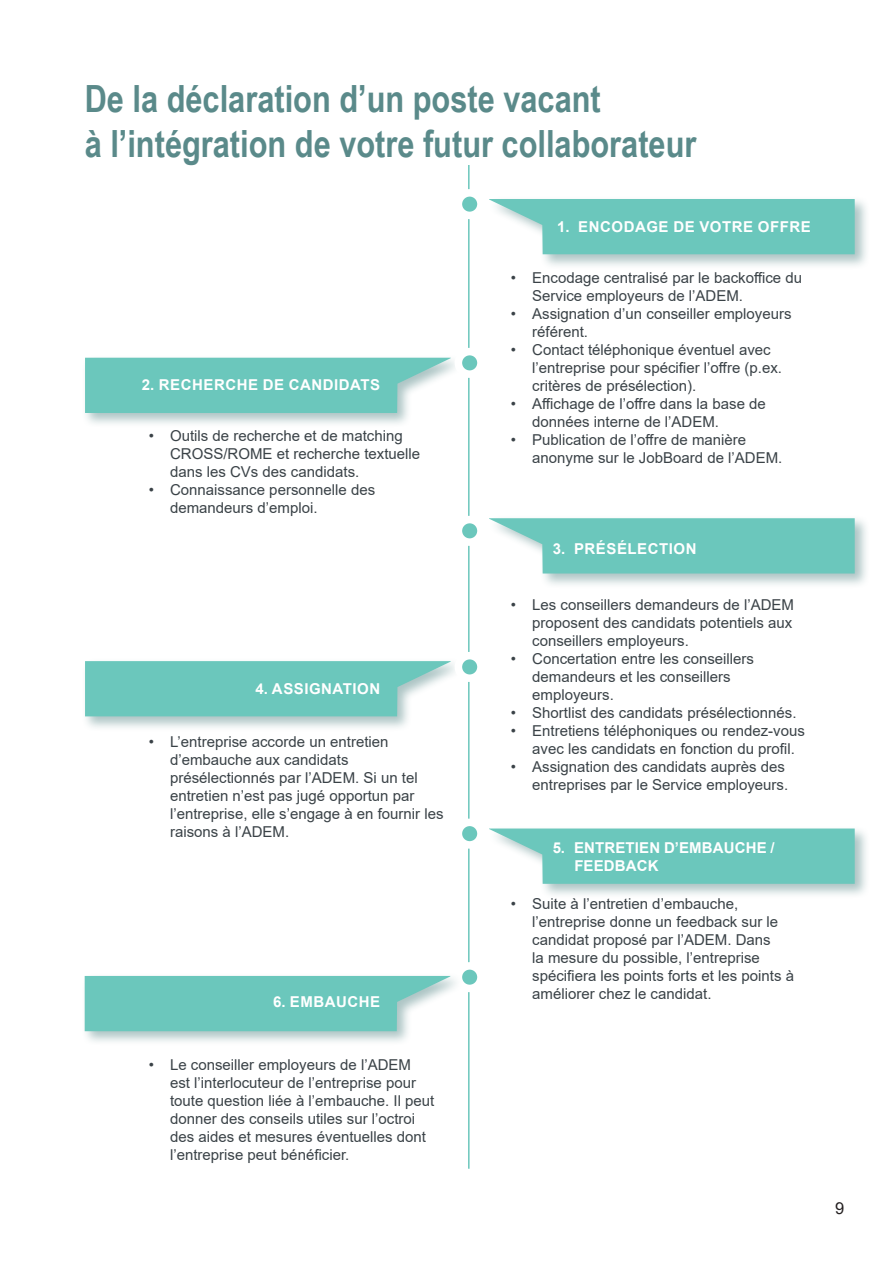
<style>
.page{position:relative;width:893px;height:1263px;background:#fff}
.page>*{position:absolute;margin:0;border:0;box-sizing:border-box;transform-origin:0 0}
.t1{font:700 37.5px "Arial Narrow";color:#5a8a8a}
.t2{font:16.5px "Arial";color:#231f20}
.t3{font:15px/18px "Arial";color:#3a4247}
.t4{font:700 15px "Arial";letter-spacing:.035em;color:#fff}
.t5{font:700 15px/18px "Arial";letter-spacing:.01em;color:#fff}
</style>
<div class="page">
<div style="left:487px;top:825px;width:383px;height:74px;background:#5a8a8a;opacity:.5"></div>
<svg style="left:489px;top:828px;width:366px;height:56px;background:#7ccdc3"></svg>
<div style="left:487px;top:515px;width:383px;height:73px;background:#5a8a8a;opacity:.5"></div>
<svg style="left:489px;top:518px;width:366px;height:55px;background:#7bccc3"></svg>
<div style="left:82px;top:354px;width:382px;height:74px;background:#5a8a8a;opacity:.5"></div>
<svg style="left:85px;top:358px;width:366px;height:55px;background:#79cbc1"></svg>
<div style="left:82px;top:658px;width:382px;height:73px;background:#5a8a8a;opacity:.5"></div>
<svg style="left:85px;top:661px;width:366px;height:55px;background:#79cbc1"></svg>
<hr style="left:468px;top:165px;width:2px;height:1004px;background:#6bc7bc">
<div style="left:458px;top:193px;width:23px;height:22px;background:#6bc7bc;border-radius:50%"></div>
<div style="left:455px;top:189px;width:30px;height:30px;border:8px solid #fff;border-radius:50%"></div>
<div style="left:458px;top:520px;width:23px;height:22px;background:#6bc7bc;border-radius:50%"></div>
<div style="left:455px;top:516px;width:30px;height:30px;border:8px solid #fff;border-radius:50%"></div>
<div style="left:458px;top:822px;width:23px;height:23px;background:#6bc7bc;border-radius:50%"></div>
<div style="left:455px;top:819px;width:30px;height:30px;border:8px solid #fff;border-radius:50%"></div>
<div style="left:458px;top:352px;width:23px;height:22px;background:#6bc7bc;border-radius:50%"></div>
<div style="left:455px;top:348px;width:30px;height:30px;border:8px solid #fff;border-radius:50%"></div>
<div style="left:458px;top:656px;width:23px;height:22px;background:#6bc7bc;border-radius:50%"></div>
<div style="left:455px;top:652px;width:30px;height:30px;border:8px solid #fff;border-radius:50%"></div>
<div style="left:458px;top:966px;width:23px;height:22px;background:#6bc7bc;border-radius:50%"></div>
<div style="left:455px;top:962px;width:30px;height:30px;border:8px solid #fff;border-radius:50%"></div>
<div style="left:487px;top:196px;width:383px;height:73px;background:#5a8a8a;opacity:.5"></div>
<svg style="left:489px;top:199px;width:366px;height:55px;background:#7accc2"></svg>
<div style="left:82px;top:973px;width:382px;height:73px;background:#5a8a8a;opacity:.5"></div>
<svg style="left:85px;top:976px;width:365px;height:55px;background:#78cbc1"></svg>
<p class="t1" style="left:85px;top:71px;width:518px">De la déclaration d’un poste vacant</p>
<p class="t1" style="left:85px;top:116px;width:613px">à l’intégration de votre futur collaborateur</p>
<p class="t4" style="left:142px;top:374px;width:240px">2. RECHERCHE DE CANDIDATS</p>
<p class="t3" style="left:170px;top:427px;width:252px;text-indent:-21px">• Outils de recherche et de matching<br>CROSS/ROME et recherche textuelle dans les CVs des candidats.</p>
<p class="t3" style="left:170px;top:481px;width:207px;text-indent:-21px">• Connaissance personnelle des demandeurs d’emploi.</p>
<p class="t4" style="left:256px;top:678px;width:126px">4. ASSIGNATION</p>
<p class="t3" style="left:170px;top:732px;width:275px;text-indent:-21px">• L’entreprise accorde un entretien d’embauche aux candidats présélectionnés par l’ADEM. Si un tel entretien n’est pas jugé opportun par l’entreprise, elle s’engage à en fournir les raisons à l’ADEM.</p>
<p class="t4" style="left:273px;top:991px;width:109px">6. EMBAUCHE</p>
<p class="t3" style="left:170px;top:1056px;width:266px;text-indent:-21px">• Le conseiller employeurs de l’ADEM est l’interlocuteur de l’entreprise pour toute question liée à l’embauche. Il peut donner des conseils utiles sur l’octroi des aides et mesures éventuelles dont l’entreprise peut bénéficier.</p>
<p class="t4" style="left:557px;top:216px;width:255px">1. ENCODAGE DE VOTRE OFFRE</p>
<p class="t3" style="left:532px;top:269px;width:271px;text-indent:-21px">• Encodage centralisé par le backoffice du<br>Service employeurs de l’ADEM.</p>
<p class="t3" style="left:532px;top:305px;width:261px;text-indent:-21px">• Assignation d’un conseiller employeurs référent.</p>
<p class="t3" style="left:532px;top:341px;width:251px;text-indent:-21px">• Contact téléphonique éventuel avec l’entreprise pour spécifier l’offre (p.ex. critères de présélection).</p>
<p class="t3" style="left:532px;top:395px;width:235px;text-indent:-21px">• Affichage de l’offre dans la base de données interne de l’ADEM.</p>
<p class="t3" style="left:532px;top:431px;width:252px;text-indent:-21px">• Publication de l’offre de manière anonyme sur le JobBoard de l’ADEM.</p>
<p class="t4" style="left:553px;top:538px;width:145px">3. PRÉSÉLECTION</p>
<p class="t3" style="left:532px;top:596px;width:263px;text-align:justify;text-indent:-21px">• Les conseillers demandeurs de l’ADEM proposent des candidats potentiels aux conseillers employeurs.</p>
<p class="t3" style="left:532px;top:650px;width:223px;text-indent:-21px">• Concertation entre les conseillers demandeurs et les conseillers employeurs.</p>
<p class="t3" style="left:511px;top:704px;width:287px">• Shortlist des candidats présélectionnés.</p>
<p class="t3" style="left:532px;top:722px;width:274px;text-indent:-21px">• Entretiens téléphoniques ou rendez-vous avec les candidats en fonction du profil.</p>
<p class="t3" style="left:511px;top:758px;width:279px;text-align:right">• Assignation des candidats auprès des entreprises par le Service employeurs.</p>
<p class="t5" style="left:574px;top:838px;width:202px;text-indent:-22px">5. ENTRETIEN D’EMBAUCHE /<br>FEEDBACK</p>
<p class="t3" style="left:532px;top:894px;width:263px;text-indent:-21px">• Suite à l’entretien d’embauche, l’entreprise donne un feedback sur le candidat proposé par l’ADEM. Dans<br>la mesure du possible, l’entreprise spécifiera les points forts et les points à améliorer chez le candidat.</p>
<p class="t2" style="left:835px;top:1196px;width:11px">9</p>
</div>
